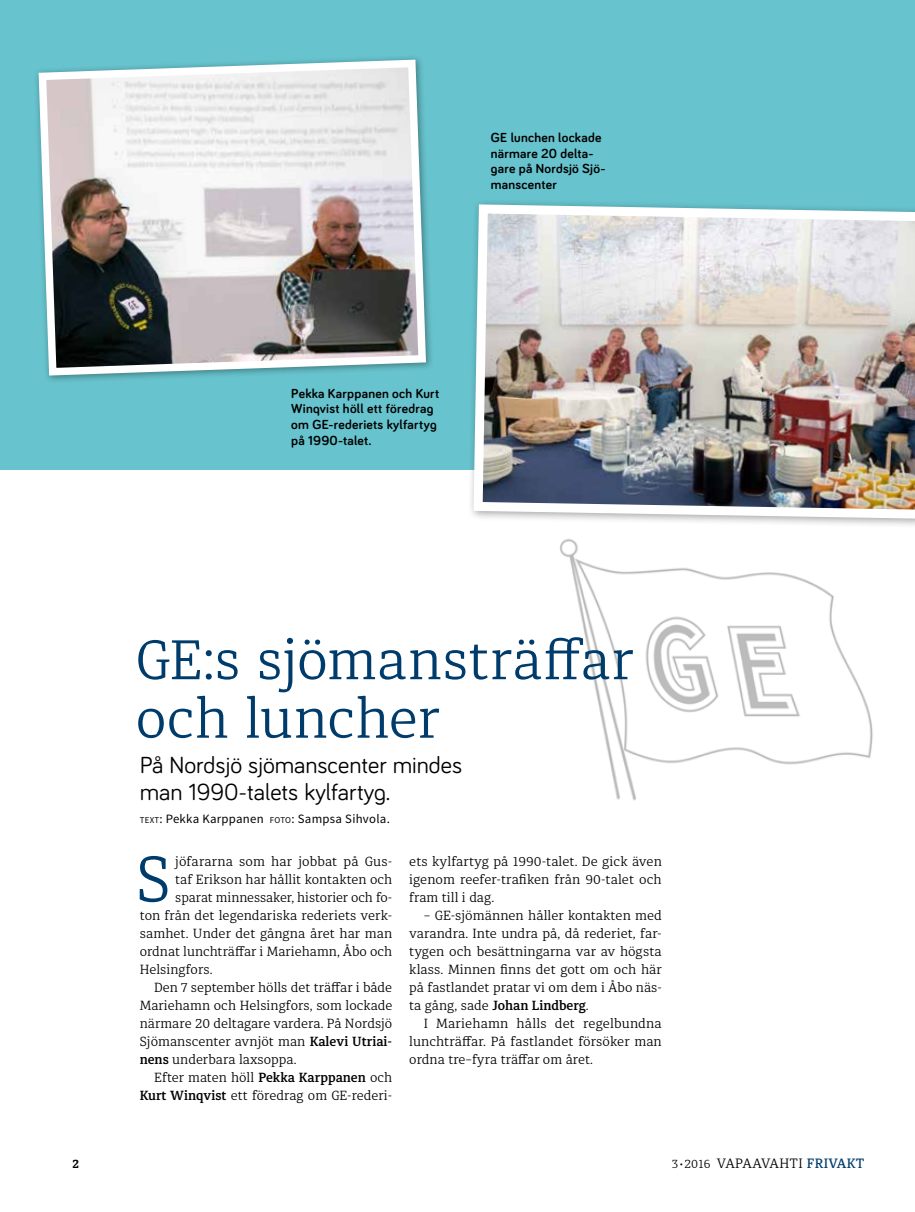
<style>
.page{position:relative;width:915px;height:1212px;background:#fff}
.page>*{position:absolute;margin:0;border:0;box-sizing:border-box;transform-origin:0 0}
.t1{font:300 64.65px "Diaria Pro";color:#003c6b}
.t2{font:300 55.5px/58.5px "Diaria Pro";color:#003c6b}
.t3{font:24px/27px "Bariol";color:#000}
.t4{font:700 13.5px/15.8px "Bariol";letter-spacing:.02em;color:#000}
.t5{font:300 13.5px "Diaria Pro";letter-spacing:.02em;color:#000}
.t6{font:300 13.2px/18px "Diaria Pro";letter-spacing:.005em;color:#000;text-align:justify}
.t7{font:12.75px "Source Sans Pro";letter-spacing:.02em;color:#000}
.t8{font:700 12px "Diaria Pro";color:#000}
.s1{font-size:8.85px}
.s2{font-style:inherit}
.s3{font-weight:600}
.s4{font-size:12px}
.s5{font-weight:500;color:#003c6b}
</style>
<div class="page">
<img style="left:560px;top:539px;width:313px;height:262px">
<div style="left:0;top:0;width:914px;height:470px;background:#67c3cd"></div>
<div style="left:467px;top:198px;width:447px;height:331px;background:#000;opacity:.35"></div>
<img style="left:469px;top:200px;width:445px;height:323px">
<img style="left:36px;top:57px;width:393px;height:322px">
<p class="t4" style="left:490px;top:129px;width:116px">GE lunchen lockade närmare 20 delta&shy;gare på Nordsjö Sjö&shy;manscenter</p>
<p class="t4" style="left:291px;top:385px;width:149px">Pekka Karppanen och Kurt<br>Winqvist höll ett föredrag om GE-rederiets kylfartyg på 1990-talet.</p>
<h2 class="t2" style="left:135px;top:631px;width:500px">GE:s sjömansträffar och luncher</h2>
<h3 class="t3" style="left:140px;top:750px;width:324px">På Nordsjö sjömanscenter mindes man 1990-talets kylfartyg.</h3>
<p class="t7" style="left:140px;top:810px;width:251px"><span class="s1">TEXT</span><span class="s2">:</span> Pekka Karppanen <span class="s1">FOTO</span><span class="s2">:</span> Sampsa Sihvola.</p>
<h1 class="t1" style="left:136px;top:841px;width:36px">S</h1>
<p class="t6" style="left:175px;top:852px;width:218px">jöfararna som har jobbat på Gus-</p>
<p class="t6" style="left:175px;top:870px;width:218px">taf Erikson har hållit kontakten och</p>
<p class="t6" style="left:175px;top:888px;width:218px">sparat minnessaker, historier och fo-</p>
<p class="t6" style="left:140px;top:906px;width:254px">ton från det legendariska rederiets verk-</p>
<p class="t6" style="left:140px;top:924px;width:254px">samhet. Under det gångna året har man</p>
<p class="t6" style="left:140px;top:942px;width:254px">ordnat lunchträffar i Mariehamn, Åbo och</p>
<p class="t6" style="left:140px;top:960px;width:74px">Helsingfors.</p>
<p class="t6" style="left:154px;top:978px;width:239px">Den 7 september hölls det träffar i både</p>
<p class="t6" style="left:140px;top:996px;width:254px">Mariehamn och Helsingfors, som lockade</p>
<p class="t6" style="left:140px;top:1014px;width:254px">närmare 20 deltagare vardera. På Nordsjö</p>
<p class="t6" style="left:140px;top:1032px;width:254px">Sjömanscenter avnjöt man <span class="s3">Kalevi Utriai-</span></p>
<p class="t6" style="left:140px;top:1050px;width:158px"><span class="s3">nens</span> underbara laxsoppa.</p>
<p class="t6" style="left:154px;top:1068px;width:239px">Efter maten höll <span class="s3">Pekka Karppanen</span> och</p>
<p class="t6" style="left:140px;top:1086px;width:254px"><span class="s3">Kurt Winqvist</span> ett föredrag om GE-rederi-</p>
<p class="t6" style="left:409px;top:852px;width:254px">ets kylfartyg på 1990-talet. De gick även igenom reefer-trafiken från 90-talet och fram till i dag.</p>
<p class="t6" style="left:409px;top:906px;width:254px;text-indent:14px">– GE-sjömännen håller kontakten med varandra. Inte undra på, då rederiet, far&shy;tygen och besättningarna var av högsta klass. Minnen finns det gott om och här på fastlandet pratar vi om dem i Åbo näs&shy;ta gång, sade <span class="s3">Johan Lindberg</span>.</p>
<p class="t6" style="left:409px;top:1014px;width:254px;text-indent:14px">I Mariehamn hålls det regelbundna lunchträffar. På fastlandet försöker man ordna tre–fyra träffar om året.</p>
<p class="t8" style="left:72px;top:1156px;width:8px">2</p>
<p class="t5" style="left:671px;top:1155px;width:194px"><span class="s4">3•2016</span> VAPAAVAHTI <span class="s5">FRIVAKT</span></p>
</div>
